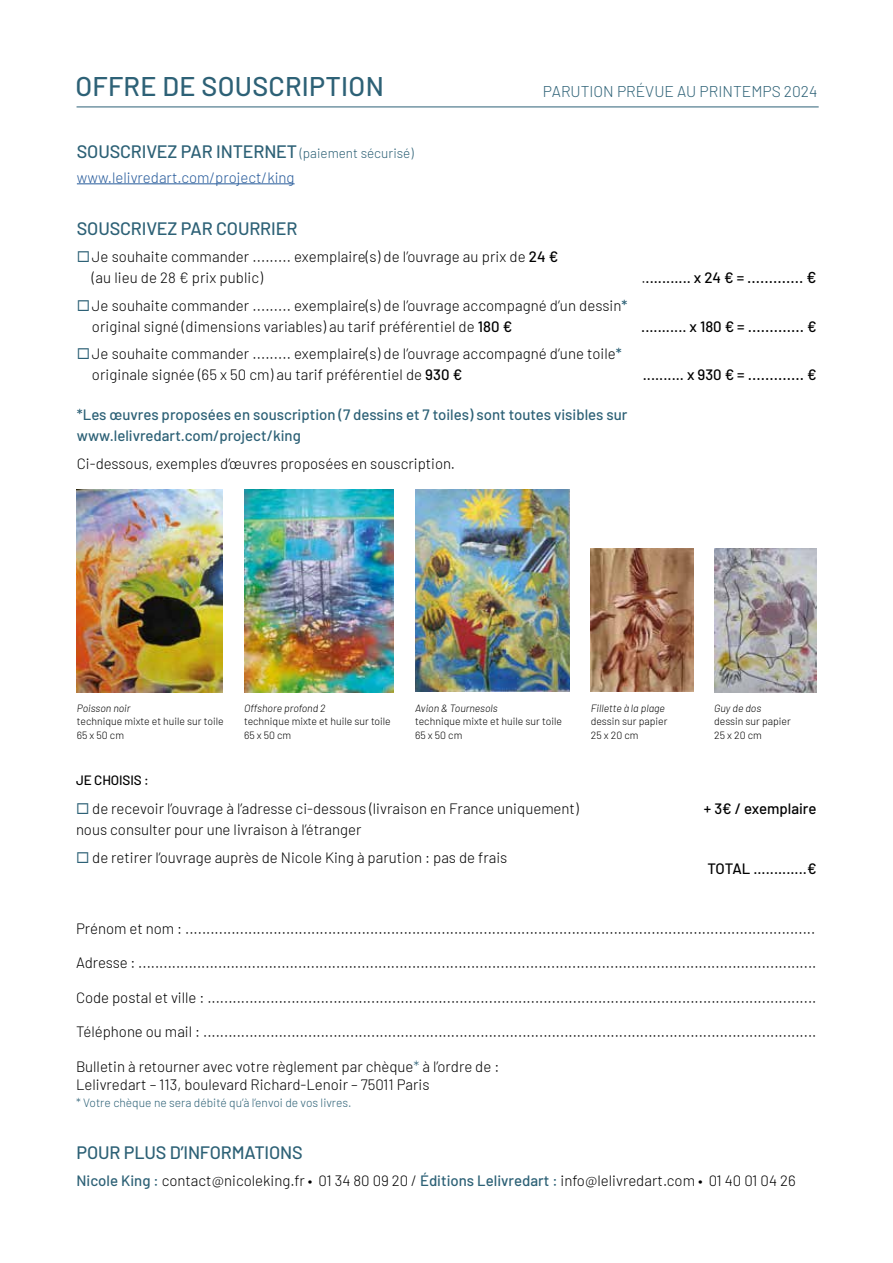
<style>
.page{position:relative;width:893px;height:1263px;background:#fff}
.page>*{position:absolute;margin:0;border:0;box-sizing:border-box;transform-origin:0 0}
.t1{font:500 27px "Barlow";letter-spacing:.01em;color:#2d6176}
.t2{font:500 18px "Barlow";letter-spacing:-.01em;color:#2d6176}
.t3{font:300 15.6px "Barlow";color:#2d6176}
.t4{font:300 15px/21px "Barlow";color:#000}
.t5{font:500 15px "Barlow";color:#000}
.t6{font:500 15px/21px "Barlow";color:#2d6176}
.t7{font:300 15px "Barlow";color:#275b9b}
.t8{font:500 13.5px "Barlow";letter-spacing:-.01em;color:#000}
.t9{font:300 12px "Barlow";color:#2d6176}
.t10{font:300 10.5px/13.5px "Barlow";color:#000}
.t11{font:italic 300 10.5px "Barlow";color:#000}
.s1{font-weight:300;font-size:13.5px}
.s2{color:#2d6176}
.s3{font-weight:500}
.s4{font-weight:500;color:#2d6176}
.s5{font-weight:300}
.s6{font-size:15.75px}
</style>
<div class="page">
<hr style="left:77px;top:183px;width:218px;height:1px;background:#275b9b">
<hr style="left:77px;top:107px;width:742px;height:1px;background:#2d6176">
<img style="left:714px;top:549px;width:102px;height:143px">
<img style="left:77px;top:489px;width:145px;height:203px">
<img style="left:244px;top:489px;width:150px;height:203px">
<img style="left:591px;top:548px;width:102px;height:144px">
<img style="left:415px;top:489px;width:154px;height:203px">
<h1 class="t1" style="left:75px;top:67px;width:310px">OFFRE DE SOUSCRIPTION</h1>
<p class="t3" style="left:543px;top:81px;width:276px">PARUTION PRÉVUE AU PRINTEMPS 2024</p>
<p class="t2" style="left:77px;top:139px;width:338px">SOUSCRIVEZ PAR INTERNET <span class="s1">(paiement sécurisé)</span></p>
<p class="t7" style="left:77px;top:167px;width:219px">www.lelivredart.com/project/king</p>
<p class="t2" style="left:77px;top:215px;width:222px">SOUSCRIVEZ PAR COURRIER</p>
<p class="t4" style="left:92px;top:245px;width:468px;text-indent:-15px"><span class="s2">◻</span>Je souhaite commander ......... exemplaire(s) de l’ouvrage au prix de <span class="s3">24 € </span>(au lieu de 28 € prix public)</p>
<p class="t4" style="left:92px;top:293px;width:537px;text-indent:-15px"><span class="s2">◻</span>Je souhaite commander ......... exemplaire(s) de l’ouvrage accompagné d’un dessin<span class="s4">* </span>original signé (dimensions variables) au tarif préférentiel de <span class="s3">180 €</span></p>
<p class="t4" style="left:92px;top:342px;width:532px;text-indent:-15px"><span class="s2">◻</span>Je souhaite commander ......... exemplaire(s) de l’ouvrage accompagné d’une toile<span class="s4">* </span>originale signée (65 x 50 cm) au tarif préférentiel de <span class="s3">930 €</span></p>
<p class="t6" style="left:77px;top:403px;width:552px">*Les œuvres proposées en souscription (7 dessins et 7 toiles) sont toutes visibles sur www.lelivredart.com/project/king</p>
<p class="t4" style="left:77px;top:452px;width:380px">Ci-dessous, exemples d’œuvres proposées en souscription.</p>
<p class="t5" style="left:641px;top:267px;width:177px"><span class="s5">.</span>........... x 24 € = <span class="s6">............. €</span></p>
<p class="t5" style="left:641px;top:315px;width:177px">........... x 180 € = <span class="s6">.............</span> €</p>
<p class="t5" style="left:643px;top:364px;width:175px">.......... x 930 € = <span class="s6">.............</span> €</p>
<p class="t11" style="left:77px;top:700px;width:55px">Poisson noir</p>
<p class="t10" style="left:77px;top:714px;width:148px">technique mixte et huile sur toile<br>65 x 50 cm</p>
<p class="t11" style="left:244px;top:700px;width:83px">Offshore profond 2</p>
<p class="t10" style="left:244px;top:714px;width:148px">technique mixte et huile sur toile<br>65 x 50 cm</p>
<p class="t11" style="left:415px;top:700px;width:84px">Avion &amp; Tournesols</p>
<p class="t10" style="left:415px;top:714px;width:148px">technique mixte et huile sur toile<br>65 x 50 cm</p>
<p class="t11" style="left:591px;top:700px;width:76px">Fillette à la plage</p>
<p class="t10" style="left:591px;top:714px;width:78px">dessin sur papier<br>25 x 20 cm</p>
<p class="t11" style="left:714px;top:700px;width:49px">Guy de dos</p>
<p class="t10" style="left:714px;top:714px;width:78px">dessin sur papier<br>25 x 20 cm</p>
<p class="t8" style="left:76px;top:770px;width:74px">JE CHOISIS :</p>
<p class="t4" style="left:76px;top:797px;width:504px"><span class="s2">◻</span> de recevoir l’ouvrage à l’adresse ci-dessous (livraison en France uniquement)</p>
<p class="t5" style="left:704px;top:798px;width:114px">+ 3€ / exemplaire</p>
<p class="t4" style="left:76px;top:818px;width:287px">nous consulter pour une livraison à l’étranger</p>
<p class="t4" style="left:76px;top:845px;width:433px"><span class="s2">◻</span> de retirer l’ouvrage auprès de Nicole King à parution : pas de frais</p>
<p class="t5" style="left:707px;top:858px;width:111px">TOTAL .............€</p>
<p class="t4" style="left:76px;top:916px;width:741px">Prénom et nom : ......................................................................................................................................................</p>
<p class="t4" style="left:76px;top:951px;width:742px">Adresse : .................................................................................................................................................................</p>
<p class="t4" style="left:76px;top:985px;width:742px">Code postal et ville : .................................................................................................................................................</p>
<p class="t4" style="left:76px;top:1020px;width:742px">Téléphone ou mail : ..................................................................................................................................................</p>
<p class="t4" style="left:76px;top:1056px;width:425px;line-height:18px">Bulletin à retourner avec votre règlement par chèque<span class="s2">*</span> à l’ordre de :<br>Lelivredart – 113, boulevard Richard-Lenoir – 75011 Paris</p>
<p class="t9" style="left:76px;top:1094px;width:277px">* Votre chèque ne sera débité qu’à l’envoi de vos livres.</p>
<p class="t2" style="left:77px;top:1139px;width:228px">POUR PLUS D’INFORMATIONS</p>
<p class="t4" style="left:77px;top:1169px;width:721px"><span class="s4">Nicole King :</span> contact@nicoleking.fr • 01 34 80 09 20 / <span class="s4">Éditions Lelivredart :</span> info@lelivredart.com • 01 40 01 04 26</p>
</div>
